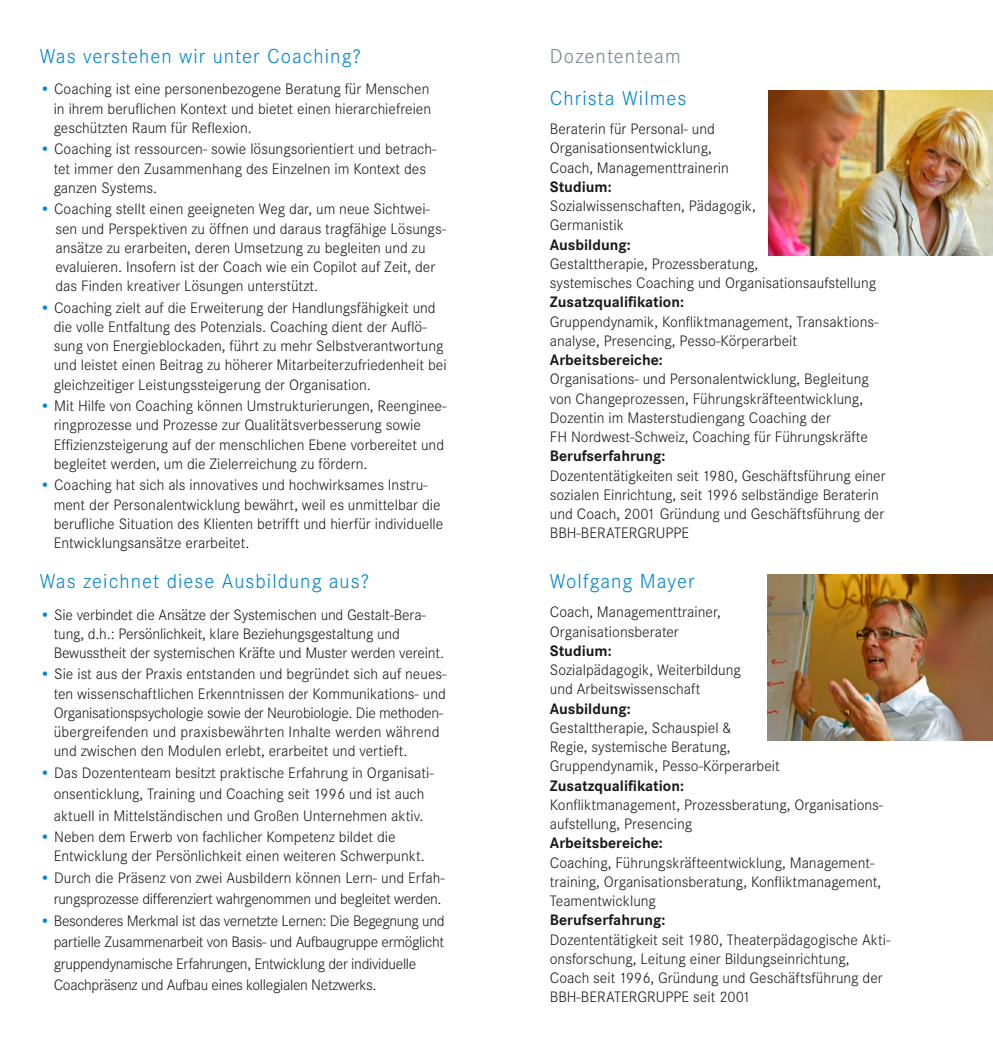
<style>
.page{position:relative;width:993px;height:1042px;background:#fff}
.page>*{position:absolute;margin:0;border:0;box-sizing:border-box;transform-origin:0 0}
.t1{font:300 21px "Corporate S";letter-spacing:.05em;color:#0084ce}
.t2{font:300 21px "Corporate S";letter-spacing:.05em;color:#79828a}
.t3{font:300 15.75px/19.2px "Corporate S";color:#1a1918}
.t4{font:300 15.75px/21.3px "Corporate S";letter-spacing:-.02em;color:#1a1918;text-align:right}
.t5{font:700 15.75px "Corporate S";color:#1a1918}
.s1{color:#0084ce}
</style>
<div class="page">
<img style="left:767px;top:574px;width:225px;height:166px">
<img style="left:768px;top:90px;width:224px;height:165px">
<h1 class="t1" style="left:40px;top:45px;width:323px">Was verstehen wir unter Coaching?</h1>
<p class="t3" style="left:54px;top:80px;width:379px;text-align:justify;text-indent:-14px"><span class="s1">•</span> Coaching ist eine personenbezogene Beratung für Menschen in ihrem beruflichen Kontext und bietet einen hierarchiefreien geschützten Raum für Reflexion.</p>
<p class="t3" style="left:54px;top:140px;width:384px;text-indent:-14px"><span class="s1">•</span> Coaching ist ressourcen- sowie lösungsorientiert und betrach&shy;tet immer den Zusammenhang des Einzelnen im Kontext des ganzen Systems.</p>
<p class="t3" style="left:55px;top:200px;width:392px;text-indent:-16px"><span class="s1">•</span> Coaching stellt einen geeigneten Weg dar, um neue Sichtwei&shy;sen und Perspektiven zu öffnen und daraus tragfähige Lösungs&shy;ansätze zu erarbeiten, deren Umsetzung zu begleiten und zu evaluieren. Insofern ist der Coach wie ein Copilot auf Zeit, der das Finden kreativer Lösungen unterstützt.</p>
<p class="t3" style="left:54px;top:298px;width:394px;text-indent:-14px"><span class="s1">•</span> Coaching zielt auf die Erweiterung der Handlungsfähigkeit und die volle Entfaltung des Potenzials. Coaching dient der Auflö&shy;sung von Energieblockaden, führt zu mehr Selbstverantwortung und leistet einen Beitrag zu höherer Mitarbeiterzufriedenheit bei gleichzeitiger Leistungssteigerung der Organisation.</p>
<p class="t3" style="left:54px;top:397px;width:394px;text-indent:-14px"><span class="s1">•</span> Mit Hilfe von Coaching können Umstrukturierungen, Reenginee&shy;ringprozesse und Prozesse zur Qualitätsverbesserung sowie Effizienzsteigerung auf der menschlichen Ebene vorbereitet und begleitet werden, um die Zielerreichung zu fördern.</p>
<p class="t3" style="left:54px;top:476px;width:391px;text-indent:-14px"><span class="s1">•</span> Coaching hat sich als innovatives und hochwirksames Instru&shy;ment der Personalentwicklung bewährt, weil es unmittelbar die berufliche Situation des Klienten betrifft und hierfür individuelle Entwicklungsansätze erarbeitet.</p>
<h1 class="t1" style="left:40px;top:570px;width:331px">Was zeichnet diese Ausbildung aus?</h1>
<p class="t3" style="left:54px;top:605px;width:392px;text-indent:-14px"><span class="s1">•</span> Sie verbindet die Ansätze der Systemischen und Gestalt-Bera&shy;tung, d.h.: Persönlichkeit, klare Beziehungsgestaltung und<br>Bewusstheit der systemischen Kräfte und Muster werden vereint.</p>
<p class="t3" style="left:54px;top:665px;width:394px;text-indent:-14px"><span class="s1">•</span> Sie ist aus der Praxis entstanden und begründet sich auf neues&shy;ten wissenschaftlichen Erkenntnissen der Kommunikations- und Organisationspsychologie sowie der Neurobiologie. Die methoden&shy;übergreifenden und praxisbewährten Inhalte werden während und zwischen den Modulen erlebt, erarbeitet und vertieft.</p>
<p class="t3" style="left:40px;top:762px;width:395px;line-height:21.3px;text-align:center"><span class="s1">•</span> Das Dozententeam besitzt praktische Erfahrung in Organisati&shy;onsenticklung, Training und Coaching seit 1996 und ist auch aktuell in Mittelständischen und Großen Unternehmen aktiv.</p>
<p class="t3" style="left:54px;top:827px;width:372px;text-indent:-14px"><span class="s1">•</span> Neben dem Erwerb von fachlicher Kompetenz bildet die<br>Entwicklung der Persönlichkeit einen weiteren Schwerpunkt.</p>
<p class="t4" style="left:40px;top:867px;width:406px"><span class="s1">•</span> Durch die Präsenz von zwei Ausbildern können Lern- und Erfah&shy;rungsprozesse differenziert wahrgenommen und begleitet werden.</p>
<p class="t4" style="left:54px;top:910px;width:392px;text-align:left;text-indent:-14px"><span class="s1">•</span> Besonderes Merkmal ist das vernetzte Lernen: Die Begegnung und partielle Zusammenarbeit von Basis- und Aufbaugruppe ermöglicht gruppendynamische Erfahrungen, Entwicklung der individuelle Coachpräsenz und Aufbau eines kollegialen Netzwerks.</p>
<h1 class="t2" style="left:549px;top:45px;width:132px">Dozententeam</h1>
<h1 class="t1" style="left:549px;top:87px;width:138px">Christa Wilmes</h1>
<p class="t3" style="left:549px;top:120px;width:180px">Beraterin für Personal- und<br>Organisationsentwicklung,<br>Coach, Managementtrainerin</p>
<p class="t5" style="left:549px;top:178px;width:63px">Studium:</p>
<p class="t3" style="left:549px;top:197px;width:207px">Sozialwissenschaften, Pädagogik,<br>Germanistik</p>
<p class="t5" style="left:549px;top:235px;width:82px">Ausbildung:</p>
<p class="t3" style="left:549px;top:254px;width:327px">Gestalttherapie, Prozessberatung,<br>systemisches Coaching und Organisationsaufstellung</p>
<p class="t5" style="left:549px;top:293px;width:135px">Zusatzqualifikation:</p>
<p class="t3" style="left:549px;top:312px;width:330px">Gruppendynamik, Konfliktmanagement, Transaktions&shy;analyse, Presencing, Pesso-Körperarbeit</p>
<p class="t5" style="left:549px;top:351px;width:114px">Arbeitsbereiche:</p>
<p class="t3" style="left:549px;top:370px;width:320px">Organisations- und Personalentwicklung, Begleitung von Changeprozessen, Führungskräfteentwicklung, Dozentin im Masterstudiengang Coaching der<br>FH Nordwest-Schweiz, Coaching für Führungskräfte</p>
<p class="t5" style="left:549px;top:447px;width:117px">Berufserfahrung:</p>
<p class="t3" style="left:549px;top:466px;width:337px">Dozententätigkeiten seit 1980, Geschäftsführung einer sozialen Einrichtung, seit 1996 selbständige Beraterin und Coach, 2001 Gründung und Geschäftsführung der BBH-BERATERGRUPPE</p>
<h1 class="t1" style="left:549px;top:570px;width:146px">Wolfgang Mayer</h1>
<p class="t3" style="left:549px;top:603px;width:172px">Coach, Managementtrainer,<br>Organisationsberater</p>
<p class="t5" style="left:549px;top:641px;width:63px">Studium:</p>
<p class="t3" style="left:549px;top:660px;width:192px">Sozialpädagogik, Weiterbildung und Arbeitswissenschaft</p>
<p class="t5" style="left:549px;top:699px;width:82px">Ausbildung:</p>
<p class="t3" style="left:549px;top:718px;width:231px">Gestalttherapie, Schauspiel &amp;<br>Regie, systemische Beratung,<br>Gruppendynamik, Pesso-Körperarbeit</p>
<p class="t5" style="left:549px;top:776px;width:135px">Zusatzqualifikation:</p>
<p class="t3" style="left:549px;top:795px;width:335px">Konfliktmanagement, Prozessberatung, Organisations&shy;aufstellung, Presencing</p>
<p class="t5" style="left:549px;top:834px;width:114px">Arbeitsbereiche:</p>
<p class="t3" style="left:549px;top:853px;width:333px">Coaching, Führungskräfteentwicklung, Management&shy;training, Organisationsberatung, Konfliktmanagement,<br>Teamentwicklung</p>
<p class="t5" style="left:549px;top:911px;width:117px">Berufserfahrung:</p>
<p class="t3" style="left:549px;top:930px;width:342px">Dozententätigkeit seit 1980, Theaterpädagogische Akti&shy;onsforschung, Leitung einer Bildungseinrichtung, Coach seit 1996, Gründung und Geschäftsführung der BBH-BERATERGRUPPE seit 2001</p>
</div>
